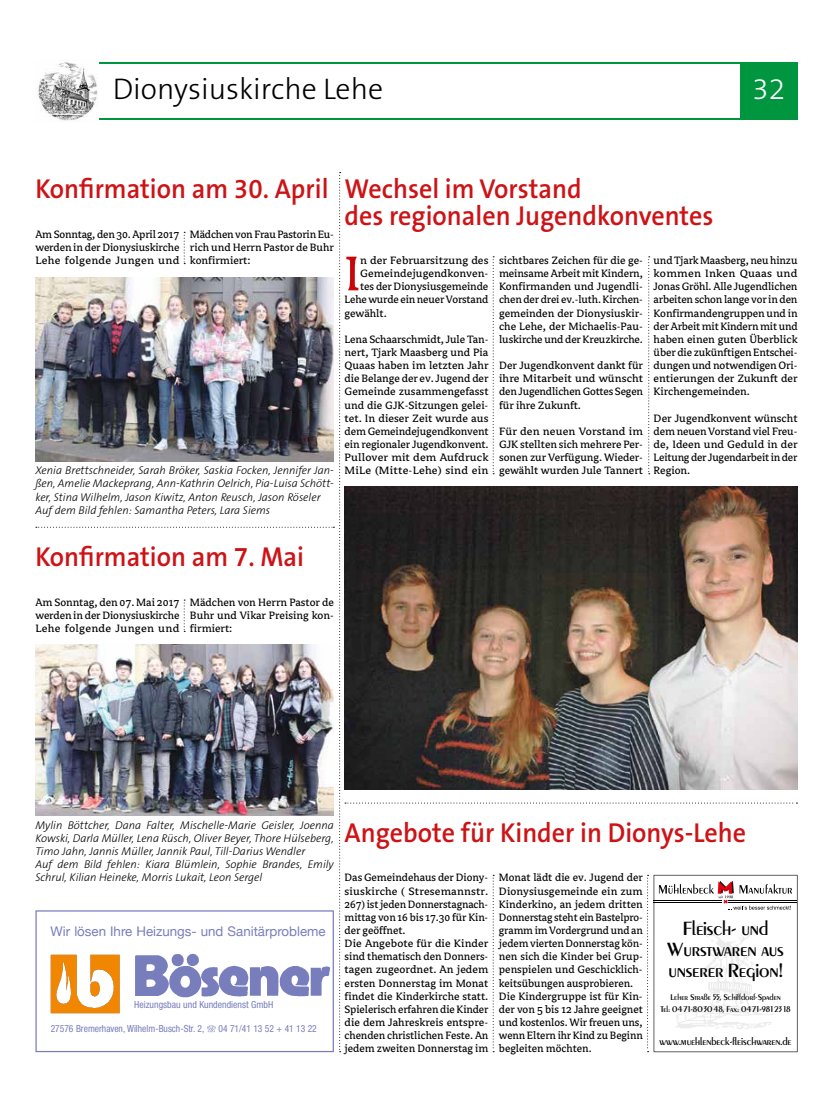
<style>
.page{position:relative;width:833px;height:1117px;background:#fff}
.page>*{position:absolute;margin:0;border:0;box-sizing:border-box;transform-origin:0 0}
.t1{font:54.12px "Avance";color:#c9070a}
.t2{font:300 30px "The Sans B3";color:#000}
.t3{font:300 30px "The Sans B3";color:#fff}
.t4{font:600 27.5px/26.2px "The Sans B6";color:#cd1316;scale:.95 1}
.t5{font:500 18.75px/21.2px "Peignot BQ";letter-spacing:-.01em;color:#020204;text-align:center}
.t6{font:13.25px "Helvetica Neue";color:#787ebc}
.t7{font:11.88px/13.1px "Avance";color:#000;text-align:justify}
.t8{font:11.88px/13.1px "Avance";color:#000;text-align:justify;scale:1.04 1}
.t9{font:italic 300 11.25px/13.1px "The Sans B3";color:#000}
.t10{font:500 10.25px "Peignot BQ";letter-spacing:-.01em;color:#020204}
.t11{font:condensed 9.75px "Helvetica Neue";color:#787ebc}
.t12{font:500 8.12px/11.2px "Peignot BQ";letter-spacing:-.01em;color:#020204;text-align:center}
</style>
<div class="page">
<img style="left:36px;top:172px;width:761px;height:879px">
<div style="left:740px;top:62px;width:57px;height:57px;background:#00963f"></div>
<hr style="left:93px;top:62px;width:704px;height:2px;background:#00963f">
<hr style="left:93px;top:118px;width:704px;height:1px;background:#00963f">
<img style="left:38px;top:62px;width:61px;height:59px">
<h2 class="t2" style="left:113px;top:74px;width:272px">Dionysiuskirche Lehe</h2>
<h2 class="t3" style="left:752px;top:74px;width:35px">32</h2>
<h3 class="t4" style="left:35px;top:177px;width:310px">Konfirmation am 30. April</h3>
<p class="t7" style="left:35px;top:228px;width:145px">Am Sonntag, den 30. April 2017 werden in der Dionysiuskirche Lehe folgende Jungen und</p>
<p class="t7" style="left:190px;top:228px;width:145px">Mädchen von Frau Pastorin Eu&shy;rich und Herrn Pastor de Buhr konfirmiert:</p>
<p class="t9" style="left:35px;top:464px;width:300px">Xenia Brettschneider, Sarah Bröker, Saskia Focken, Jennifer Jan&shy;ßen, Amelie Mackeprang, Ann-Kathrin Oelrich, Pia-Luisa Schött&shy;ker, Stina Wilhelm, Jason Kiwitz, Anton Reusch, Jason Röseler Auf dem Bild fehlen: Samantha Peters, Lara Siems</p>
<h3 class="t4" style="left:344px;top:177px;width:390px">Wechsel im Vorstand<br>des regionalen Jugendkonventes</h3>
<h1 class="t1" style="left:344px;top:246px;width:17px">I</h1>
<p class="t7" style="left:360px;top:254px;width:130px">n der Februarsitzung des</p>
<p class="t7" style="left:360px;top:267px;width:130px">Gemeindejugendkonven-</p>
<p class="t7" style="left:360px;top:280px;width:129px">tes der Dionysiusgemeinde</p>
<p class="t7" style="left:344px;top:293px;width:145px">Lehe wurde ein neuer Vorstand</p>
<p class="t7" style="left:344px;top:306px;width:44px">gewählt.</p>
<p class="t7" style="left:344px;top:333px;width:145px">Lena Schaarschmidt, Jule Tan&shy;nert, Tjark Maasberg und Pia Quaas haben im letzten Jahr die Belange der ev. Jugend der Gemeinde zusammengefasst und die GJK-Sitzungen gelei&shy;tet. In dieser Zeit wurde aus dem Gemeindejugendkonvent ein regionaler Jugendkonvent.<br>Pullover mit dem Aufdruck MiLe (Mitte-Lehe) sind ein</p>
<p class="t7" style="left:499px;top:254px;width:145px">sichtbares Zeichen für die ge&shy;meinsame Arbeit mit Kindern, Konfirmanden und Jugendli&shy;chen der drei ev.-luth. Kirchen&shy;gemeinden der Dionysiuskir&shy;che Lehe, der Michaelis-Pau&shy;luskirche und der Kreuzkirche.</p>
<p class="t7" style="left:499px;top:359px;width:145px">Der Jugendkonvent dankt für ihre Mitarbeit und wünscht den Jugendlichen Gottes Segen für ihre Zukunft.</p>
<p class="t8" style="left:499px;top:425px;width:140px">Für den neuen Vorstand im GJK stellten sich mehrere Per&shy;sonen zur Verfügung. Wieder&shy;gewählt wurden Jule Tannert</p>
<p class="t7" style="left:653px;top:254px;width:145px">und Tjark Maasberg, neu hinzu kommen Inken Quaas und Jonas Gröhl. Alle Jugendlichen arbeiten schon lange vor in den Konfirmandengruppen und in der Arbeit mit Kindern mit und haben einen guten Überblick über die zukünftigen Entschei&shy;dungen und notwendigen Ori&shy;entierungen der Zukunft der Kirchengemeinden.</p>
<p class="t7" style="left:653px;top:411px;width:145px">Der Jugendkonvent wünscht dem neuen Vorstand viel Freu&shy;de, Ideen und Geduld in der Leitung der Jugendarbeit in der Region.</p>
<h3 class="t4" style="left:35px;top:544px;width:284px">Konfirmation am 7. Mai</h3>
<p class="t7" style="left:35px;top:595px;width:145px">Am Sonntag, den 07. Mai 2017 werden in der Dionysiuskirche Lehe folgende Jungen und</p>
<p class="t7" style="left:190px;top:595px;width:145px">Mädchen von Herrn Pastor de Buhr und Vikar Preising kon&shy;firmiert:</p>
<p class="t9" style="left:35px;top:818px;width:300px">Mylin Böttcher, Dana Falter, Mischelle-Marie Geisler, Joenna Kowski, Darla Müller, Lena Rüsch, Oliver Beyer, Thore Hülseberg, Timo Jahn, Jannis Müller, Jannik Paul, Till-Darius Wendler<br>Auf dem Bild fehlen: Kiara Blümlein, Sophie Brandes, Emily Schrul, Kilian Heineke, Morris Lukait, Leon Sergel</p>
<p class="t6" style="left:51px;top:921px;width:277px">Wir lösen Ihre Heizungs- und Sanitärprobleme</p>
<p class="t11" style="left:134px;top:999px;width:141px">Heizungsbau und Kundendienst GmbH</p>
<p class="t11" style="left:51px;top:1022px;width:155px">27576 Bremerhaven, Wilhelm-Busch-Str. 2,</p>
<p class="t11" style="left:218px;top:1022px;width:100px">04 71/41 13 52 + 41 13 22</p>
<h3 class="t4" style="left:344px;top:820px;width:424px">Angebote für Kinder in Dionys-Lehe</h3>
<p class="t7" style="left:344px;top:871px;width:145px;text-align:left">Das Gemeindehaus der Diony&shy;siuskirche ( Stresemannstr.<br>267) ist jeden Donnerstagnach&shy;mittag von 16 bis 17.30 für Kin&shy;der geöffnet.<br>Die Angebote für die Kinder sind thematisch den Donners&shy;tagen zugeordnet. An jedem ersten Donnerstag im Monat findet die Kinderkirche statt.<br>Spielerisch erfahren die Kinder die dem Jahreskreis entspre&shy;chenden christlichen Feste. An jedem zweiten Donnerstag im</p>
<p class="t7" style="left:499px;top:871px;width:145px;text-align:left">Monat lädt die ev. Jugend der<br>Dionysiusgemeinde ein zum<br>Kinderkino, an jedem dritten<br>Donnerstag steht ein Bastelpro&shy;gramm im Vordergrund und an jedem vierten Donnerstag kön&shy;nen sich die Kinder bei Grup&shy;penspielen und Geschicklich&shy;keitsübungen ausprobieren.<br>Die Kindergruppe ist für Kin&shy;der von 5 bis 12 Jahre geeignet und kostenlos. Wir freuen uns, wenn Eltern ihr Kind zu Beginn begleiten möchten.</p>
<h3 class="t5" style="left:667px;top:917px;width:118px">Fleisch- und<br>Wurstwaren aus unserer Region!</h3>
<p class="t12" style="left:660px;top:991px;width:132px">Leher Straße 55, Schiffdorf-Spaden<br>Tel: 0471-803048, Fax: 0471-981 23 18</p>
<p class="t10" style="left:659px;top:1035px;width:133px">www.muehlenbeck-fleischwaren.de</p>
</div>
